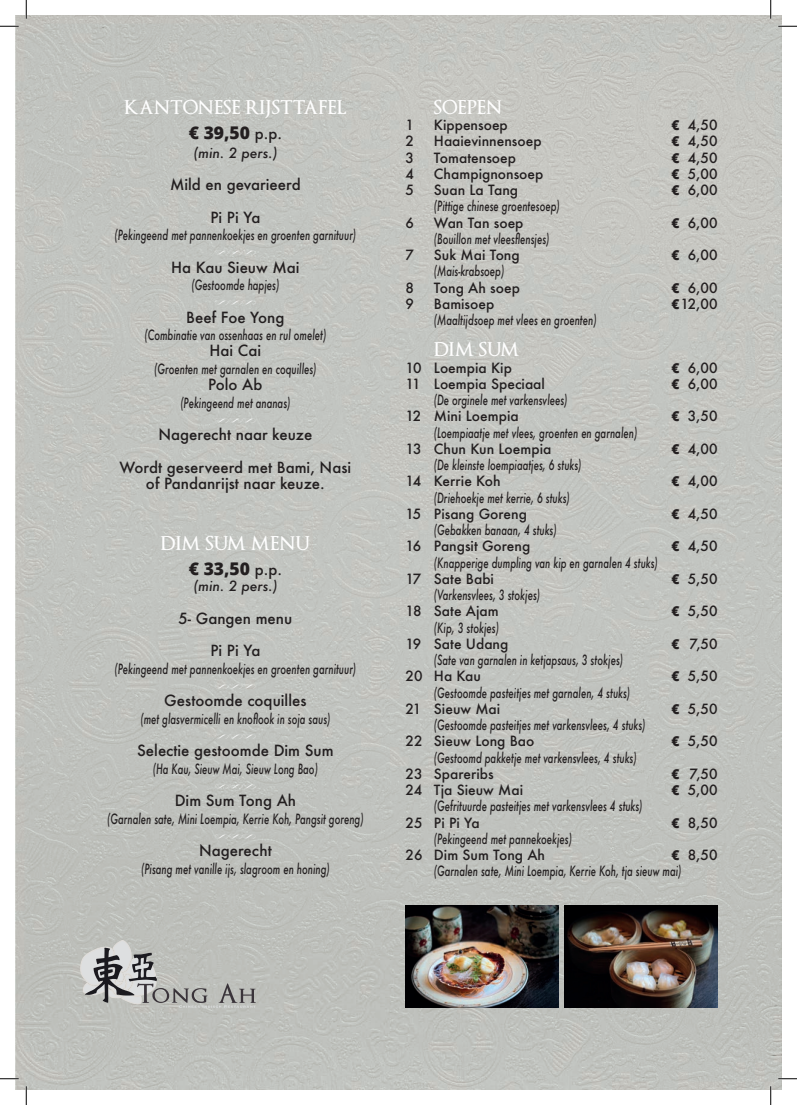
<style>
.page{position:relative;width:797px;height:1105px;background:#fff}
.page>*{position:absolute;margin:0;border:0;box-sizing:border-box;transform-origin:0 0}
.t1{font:600 18.75px "Optimus Princeps";color:#fff}
.t2{font:800 17.5px "Open Sans";color:#231f20}
.t3{font:500 15px/32.5px "Futura";color:#231f20;text-align:center}
.t4{font:italic 500 13.75px/16.2px "Futura";color:#231f20;scale:.69 1}
.t5{font:500 13.75px "Futura";color:#231f20}
.t6{font:italic 500 13.75px "Futura";color:#231f20}
.t7{font:10px "Nymphette";color:#fff}
.s1{font-family:"Futura";font-weight:500;font-size:15px}
.s2{font-family:"Open Sans";font-weight:800}
.s3{font-family:"Open Sans";font-weight:800;font-style:normal}
.s4{font-style:normal}
</style>
<div class="page">
<img style="left:16px;top:16px;width:765px;height:1073px">
<img style="left:405px;top:906px;width:153px;height:102px">
<img style="left:564px;top:906px;width:153px;height:102px">
<svg style="left:80px;top:940px;width:175px;height:68px;background:#b0b1af"></svg>
<svg style="left:0;top:25px;width:19px;height:2px"></svg>
<svg style="left:778px;top:25px;width:19px;height:2px"></svg>
<svg style="left:0;top:1078px;width:19px;height:1px"></svg>
<svg style="left:778px;top:1078px;width:19px;height:1px"></svg>
<svg style="left:25px;top:0;width:2px;height:19px"></svg>
<svg style="left:25px;top:1086px;width:2px;height:19px"></svg>
<svg style="left:770px;top:0;width:1px;height:19px"></svg>
<svg style="left:770px;top:1086px;width:1px;height:19px"></svg>
<h1 class="t1" style="left:124px;top:97px;width:224px">KANTONESE RIJSTTAFEL</h1>
<p class="t2" style="left:189px;top:119px;width:95px">€ 39,50 <span class="s1">p.p.</span></p>
<p class="t6" style="left:193px;top:143px;width:85px">(min. 2 pers.)</p>
<p class="t3" style="left:170px;top:168px;width:132px">Mild en gevarieerd<br>Pi Pi Ya</p>
<p class="t4" style="left:115px;top:227px;width:352px">(Pekingeend met pannenkoekjes en groenten garnituur)</p>
<p class="t7" style="left:215px;top:247px;width:43px">lll</p>
<p class="t3" style="left:171px;top:251px;width:130px">Ha Kau Sieuw Mai</p>
<p class="t4" style="left:191px;top:277px;width:129px">(Gestoomde hapjes)</p>
<p class="t7" style="left:215px;top:297px;width:43px">lll</p>
<p class="t3" style="left:186px;top:301px;width:100px">Beef Foe Yong</p>
<p class="t4" style="left:145px;top:327px;width:265px">(Combinatie van ossenhaas en rul omelet)</p>
<p class="t3" style="left:210px;top:334px;width:53px">Hai Cai</p>
<p class="t4" style="left:154px;top:360px;width:236px">(Groenten met garnalen en coquilles)</p>
<p class="t3" style="left:208px;top:368px;width:56px">Polo Ab</p>
<p class="t4" style="left:180px;top:394px;width:161px">(Pekingeend met ananas)</p>
<p class="t7" style="left:215px;top:415px;width:43px">lll</p>
<p class="t3" style="left:120px;top:418px;width:233px">Nagerecht naar keuze<br>Wordt geserveerd met Bami, Nasi</p>
<p class="t3" style="left:146px;top:467px;width:180px">of Pandanrijst naar keuze.</p>
<h1 class="t1" style="left:161px;top:533px;width:151px">DIM SUM MENU</h1>
<p class="t2" style="left:189px;top:555px;width:95px">€ 33,50 <span class="s1">p.p.</span></p>
<p class="t6" style="left:193px;top:577px;width:85px">(min. 2 pers.)</p>
<p class="t3" style="left:178px;top:602px;width:115px">5- Gangen menu<br>Pi Pi Ya</p>
<p class="t4" style="left:115px;top:660px;width:352px">(Pekingeend met pannenkoekjes en groenten garnituur)</p>
<p class="t7" style="left:215px;top:681px;width:43px">lll</p>
<p class="t3" style="left:164px;top:684px;width:144px">Gestoomde coquilles</p>
<p class="t4" style="left:140px;top:710px;width:277px">(met glasvermicelli en knoflook in soja saus)</p>
<p class="t7" style="left:215px;top:731px;width:43px">lll</p>
<p class="t3" style="left:137px;top:734px;width:198px">Selectie gestoomde Dim Sum</p>
<p class="t4" style="left:153px;top:760px;width:240px">(Ha Kau, Sieuw Mai, Sieuw Long Bao)</p>
<p class="t7" style="left:215px;top:781px;width:43px">lll</p>
<p class="t3" style="left:175px;top:784px;width:123px">Dim Sum Tong Ah</p>
<p class="t4" style="left:107px;top:810px;width:373px">(Garnalen sate, Mini Loempia, Kerrie Koh, Pangsit goreng)</p>
<p class="t7" style="left:215px;top:831px;width:43px">lll</p>
<p class="t3" style="left:199px;top:834px;width:74px">Nagerecht</p>
<p class="t4" style="left:141px;top:860px;width:275px">(Pisang met vanille ijs, slagroom en honing)</p>
<h1 class="t1" style="left:434px;top:97px;width:70px">SOEPEN</h1>
<p class="t5" style="left:405px;top:116px;width:10px">1</p>
<p class="t5" style="left:434px;top:116px;width:75px">Kippensoep</p>
<p class="t5" style="left:671px;top:116px;width:48px"><span class="s2">€</span> 4,50</p>
<p class="t5" style="left:405px;top:132px;width:10px">2</p>
<p class="t5" style="left:434px;top:132px;width:109px">Haaievinnensoep</p>
<p class="t5" style="left:671px;top:132px;width:48px"><span class="s2">€</span> 4,50</p>
<p class="t5" style="left:405px;top:148px;width:10px">3</p>
<p class="t5" style="left:434px;top:148px;width:84px">Tomatensoep</p>
<p class="t5" style="left:671px;top:148px;width:48px"><span class="s2">€</span> 4,50</p>
<p class="t5" style="left:405px;top:164px;width:10px">4</p>
<p class="t5" style="left:434px;top:164px;width:111px">Champignonsoep</p>
<p class="t5" style="left:671px;top:164px;width:48px"><span class="s2">€</span> 5,00</p>
<p class="t5" style="left:405px;top:181px;width:10px">5</p>
<p class="t5" style="left:434px;top:181px;width:86px">Suan La Tang</p>
<p class="t5" style="left:671px;top:181px;width:48px"><span class="s2">€</span> 6,00</p>
<p class="t4" style="left:434px;top:198px;width:184px">(Pittige chinese groentesoep)</p>
<p class="t5" style="left:405px;top:213px;width:10px">6</p>
<p class="t5" style="left:434px;top:213px;width:91px">Wan Tan soep</p>
<p class="t5" style="left:671px;top:213px;width:48px"><span class="s2">€</span> 6,00</p>
<p class="t4" style="left:434px;top:230px;width:169px">(Bouillon met vleesflensjes)</p>
<p class="t5" style="left:405px;top:246px;width:10px">7</p>
<p class="t5" style="left:434px;top:246px;width:87px">Suk Mai Tong</p>
<p class="t5" style="left:671px;top:246px;width:48px"><span class="s2">€</span> 6,00</p>
<p class="t4" style="left:434px;top:263px;width:103px">(Mais-krabsoep)</p>
<p class="t5" style="left:405px;top:278px;width:10px">8</p>
<p class="t5" style="left:434px;top:278px;width:87px">Tong Ah soep</p>
<p class="t5" style="left:671px;top:278px;width:48px"><span class="s2">€</span> 6,00</p>
<p class="t5" style="left:405px;top:294px;width:10px">9</p>
<p class="t5" style="left:434px;top:294px;width:62px">Bamisoep</p>
<p class="t5" style="left:671px;top:294px;width:48px"><span class="s2">€</span> 12,00</p>
<p class="t4" style="left:434px;top:312px;width:237px">(Maaltijdsoep met vlees en groenten)</p>
<h1 class="t1" style="left:434px;top:340px;width:87px">DIM SUM</h1>
<p class="t5" style="left:405px;top:358px;width:108px">10 Loempia Kip</p>
<p class="t5" style="left:671px;top:358px;width:48px"><span class="s2">€</span> 6,00</p>
<p class="t5" style="left:405px;top:374px;width:141px">11 Loempia Speciaal</p>
<p class="t5" style="left:671px;top:374px;width:48px"><span class="s2">€</span> 6,00</p>
<p class="t4" style="left:434px;top:392px;width:195px">(De orginele met varkensvlees)</p>
<p class="t5" style="left:405px;top:407px;width:115px">12 Mini Loempia</p>
<p class="t5" style="left:671px;top:407px;width:48px"><span class="s2">€</span> 3,50</p>
<p class="t4" style="left:434px;top:424px;width:296px">(Loempiaatje met vlees, groenten en garnalen)</p>
<p class="t5" style="left:405px;top:439px;width:147px">13 Chun Kun Loempia</p>
<p class="t5" style="left:671px;top:439px;width:48px"><span class="s2">€</span> 4,00</p>
<p class="t4" style="left:434px;top:457px;width:215px">(De kleinste loempiaatjes, 6 stuks)</p>
<p class="t5" style="left:405px;top:472px;width:97px">14 Kerrie Koh</p>
<p class="t5" style="left:671px;top:472px;width:48px"><span class="s2">€</span> 4,00</p>
<p class="t4" style="left:434px;top:489px;width:198px">(Driehoekje met kerrie, 6 stuks)</p>
<p class="t5" style="left:405px;top:504px;width:123px">15 Pisang Goreng</p>
<p class="t5" style="left:671px;top:504px;width:48px"><span class="s2">€</span> 4,50</p>
<p class="t4" style="left:434px;top:522px;width:179px">(Gebakken banaan, 4 stuks)</p>
<p class="t5" style="left:405px;top:537px;width:126px">16 Pangsit Goreng</p>
<p class="t5" style="left:671px;top:537px;width:48px"><span class="s2">€</span> 4,50</p>
<p class="t4" style="left:434px;top:554px;width:326px">(Knapperige dumpling van kip en garnalen 4 stuks)</p>
<p class="t5" style="left:405px;top:569px;width:90px">17 Sate Babi</p>
<p class="t5" style="left:671px;top:569px;width:48px"><span class="s2">€</span> 5,50</p>
<p class="t4" style="left:434px;top:587px;width:155px">(Varkensvlees, 3 stokjes)</p>
<p class="t5" style="left:405px;top:602px;width:95px">18 Sate Ajam</p>
<p class="t5" style="left:671px;top:602px;width:48px"><span class="s2">€</span> 5,50</p>
<p class="t4" style="left:434px;top:619px;width:96px">(Kip, 3 stokjes)</p>
<p class="t5" style="left:405px;top:634px;width:104px">19 Sate Udang</p>
<p class="t5" style="left:671px;top:634px;width:48px"><span class="s2">€</span> 7,50</p>
<p class="t4" style="left:434px;top:652px;width:275px">(Sate van garnalen in ketjapsaus, 3 stokjes)</p>
<p class="t5" style="left:405px;top:667px;width:77px">20 Ha Kau</p>
<p class="t5" style="left:671px;top:667px;width:48px"><span class="s2">€</span> 5,50</p>
<p class="t4" style="left:434px;top:684px;width:286px">(Gestoomde pasteitjes met garnalen, 4 stuks)</p>
<p class="t5" style="left:405px;top:699px;width:96px">21 Sieuw Mai</p>
<p class="t5" style="left:671px;top:699px;width:48px"><span class="s2">€</span> 5,50</p>
<p class="t4" style="left:434px;top:717px;width:308px">(Gestoomde pasteitjes met varkensvlees, 4 stuks)</p>
<p class="t5" style="left:405px;top:732px;width:130px">22 Sieuw Long Bao</p>
<p class="t5" style="left:671px;top:732px;width:48px"><span class="s2">€</span> 5,50</p>
<p class="t4" style="left:434px;top:749px;width:295px">(Gestoomd pakketje met varkensvlees, 4 stuks)</p>
<p class="t5" style="left:405px;top:764px;width:90px">23 Spareribs</p>
<p class="t5" style="left:671px;top:764px;width:48px"><span class="s2">€</span> 7,50</p>
<p class="t5" style="left:405px;top:781px;width:119px">24 Tja Sieuw Mai</p>
<p class="t5" style="left:671px;top:781px;width:48px"><span class="s2">€</span> 5,00</p>
<p class="t4" style="left:434px;top:798px;width:304px">(Gefrituurde pasteitjes met varkensvlees 4 stuks)</p>
<p class="t5" style="left:405px;top:813px;width:76px">25 Pi Pi Ya</p>
<p class="t5" style="left:671px;top:813px;width:48px"><span class="s2">€</span> 8,50</p>
<p class="t4" style="left:434px;top:830px;width:202px">(Pekingeend met pannekoekjes)</p>
<p class="t5" style="left:405px;top:846px;width:141px">26 Dim Sum Tong Ah</p>
<p class="t4" style="left:434px;top:847px;width:412px;text-indent:237px"><span class="s3">€</span> <span class="s4">8,50 </span>(Garnalen sate, Mini Loempia, Kerrie Koh, tja sieuw mai)</p>
</div>
